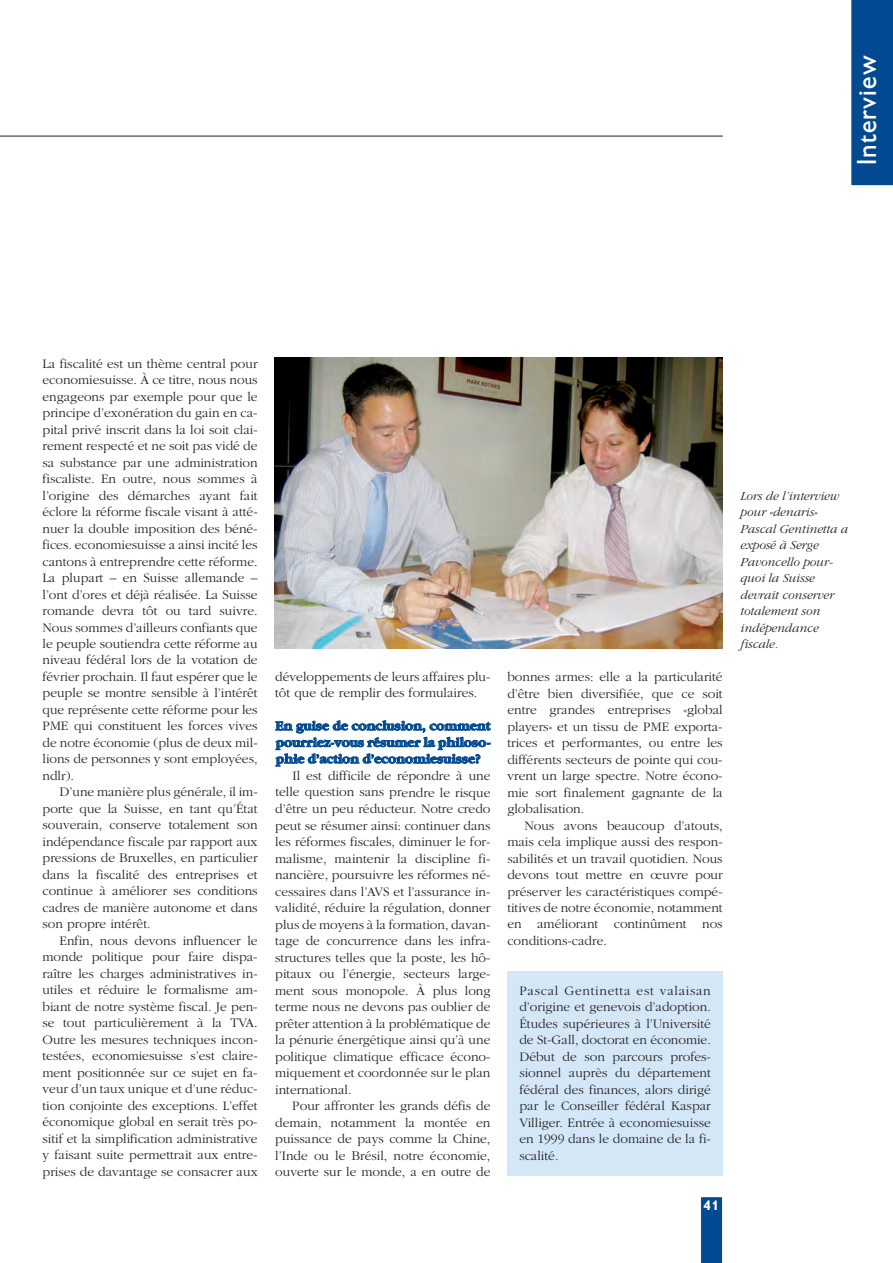
<style>
.page{position:relative;width:893px;height:1263px;background:#fff}
.page>*{position:absolute;margin:0;border:0;box-sizing:border-box;transform-origin:0 0}
.t1{font:27px "Gill Sans BQ";letter-spacing:.025em;color:#fff}
.t2{font:300 13.5px/16.5px "Garamond";color:#231f20;text-align:justify}
.t3{font:700 13.5px/16.5px "Garamond";color:#014990;text-align:justify}
.t4{font:700 13.5px "Gill Sans BQ";color:#fff}
.t5{font:italic 300 12.75px/16.5px "Garamond";color:#231f20}
</style>
<div class="page">
<svg style="left:700px;top:1197px;width:23px;height:66px;background:#165899"></svg>
<hr style="left:0;top:136px;width:723px;height:1px;background:#231f20">
<div style="left:851px;top:0;width:42px;height:186px;background:#014990"></div>
<img style="left:275px;top:357px;width:448px;height:291px">
<div style="left:507px;top:971px;width:216px;height:205px;background:#d4e7f6"></div>
<h1 class="t1" style="left:852px;top:165px;width:112px;rotate:-90deg">Interview</h1>
<p class="t2" style="left:43px;top:355px;width:217px">La fiscalité est un thème central pour economiesuisse. À ce titre, nous nous engageons par exemple pour que le principe d’exonération du gain en ca&shy;pital privé inscrit dans la loi soit clai&shy;rement respecté et ne soit pas vidé de sa substance par une administration fiscaliste. En outre, nous sommes à l’origine des démarches ayant fait éclore la réforme fiscale visant à atté&shy;nuer la double imposition des béné&shy;fices. economiesuisse a ainsi incité les cantons à entreprendre cette réforme.<br>La plupart – en Suisse allemande – l’ont d’ores et déjà réalisée. La Suisse romande devra tôt ou tard suivre.<br>Nous sommes d’ailleurs confiants que le peuple soutiendra cette réforme au niveau fédéral lors de la votation de février prochain. Il faut espérer que le peuple se montre sensible à l’intérêt que représente cette réforme pour les PME qui constituent les forces vives de notre économie (plus de deux mil&shy;lions de personnes y sont employées, ndlr).</p>
<p class="t2" style="left:43px;top:783px;width:217px;text-indent:17px">D’une manière plus générale, il im&shy;porte que la Suisse, en tant qu’État souverain, conserve totalement son indépendance fiscale par rapport aux pressions de Bruxelles, en particulier dans la fiscalité des entreprises et continue à améliorer ses conditions cadres de manière autonome et dans son propre intérêt.</p>
<p class="t2" style="left:43px;top:932px;width:217px;text-indent:17px">Enfin, nous devons influencer le monde politique pour faire dispa&shy;raître les charges administratives in&shy;utiles et réduire le formalisme am&shy;biant de notre système fiscal. Je pen&shy;se tout particulièrement à la TVA.<br>Outre les mesures techniques incon&shy;testées, economiesuisse s’est claire&shy;ment positionnée sur ce sujet en fa&shy;veur d’un taux unique et d’une réduc&shy;tion conjointe des exceptions. L’effet économique global en serait très po&shy;sitif et la simplification administrative y faisant suite permettrait aux entre&shy;prises de davantage se consacrer aux</p>
<p class="t2" style="left:275px;top:668px;width:217px">développements de leurs affaires plu&shy;tôt que de remplir des formulaires.</p>
<p class="t3" style="left:275px;top:717px;width:217px">En guise de conclusion, comment pourriez-vous résumer la philoso&shy;phie d’action d’economiesuisse?</p>
<p class="t2" style="left:275px;top:767px;width:217px;text-indent:17px">Il est difficile de répondre à une telle question sans prendre le risque d’être un peu réducteur. Notre credo peut se résumer ainsi: continuer dans les réformes fiscales, diminuer le for&shy;malisme, maintenir la discipline fi&shy;nancière, poursuivre les réformes né&shy;cessaires dans l’AVS et l’assurance in&shy;validité, réduire la régulation, donner plus de moyens à la formation, davan&shy;tage de concurrence dans les infra&shy;structures telles que la poste, les hô&shy;pitaux ou l’énergie, secteurs large&shy;ment sous monopole. À plus long terme nous ne devons pas oublier de prêter attention à la problématique de la pénurie énergétique ainsi qu’à une politique climatique efficace écono&shy;miquement et coordonnée sur le plan international.</p>
<p class="t2" style="left:275px;top:1097px;width:217px;text-indent:17px">Pour affronter les grands défis de demain, notamment la montée en puissance de pays comme la Chine, l’Inde ou le Brésil, notre économie, ouverte sur le monde, a en outre de</p>
<p class="t2" style="left:507px;top:668px;width:217px">bonnes armes: elle a la particularité d’être bien diversifiée, que ce soit entre grandes entreprises «global players» et un tissu de PME exporta&shy;trices et performantes, ou entre les différents secteurs de pointe qui cou&shy;vrent un large spectre. Notre écono&shy;mie sort finalement gagnante de la globalisation.</p>
<p class="t2" style="left:507px;top:816px;width:217px;text-indent:17px">Nous avons beaucoup d’atouts, mais cela implique aussi des respon&shy;sabilités et un travail quotidien. Nous devons tout mettre en œuvre pour préserver les caractéristiques compé&shy;titives de notre économie, notamment en améliorant continûment nos conditions-cadre.</p>
<p class="t5" style="left:740px;top:487px;width:109px">Lors de l’interview pour «denaris»<br>Pascal Gentinetta a exposé à Serge<br>Pavoncello pour&shy;quoi la Suisse devrait conserver totalement son indépendance fiscale.</p>
<p class="t2" style="left:519px;top:982px;width:193px">Pascal Gentinetta est valaisan d’origine et genevois d’adoption.<br>Études supérieures à l’Université de St-Gall, doctorat en économie.<br>Début de son parcours profes&shy;sionnel auprès du département fédéral des finances, alors dirigé par le Conseiller fédéral Kaspar Villiger. Entrée à economiesuisse en 1999 dans le domaine de la fi&shy;scalité.</p>
<p class="t4" style="left:704px;top:1197px;width:17px">41</p>
</div>
